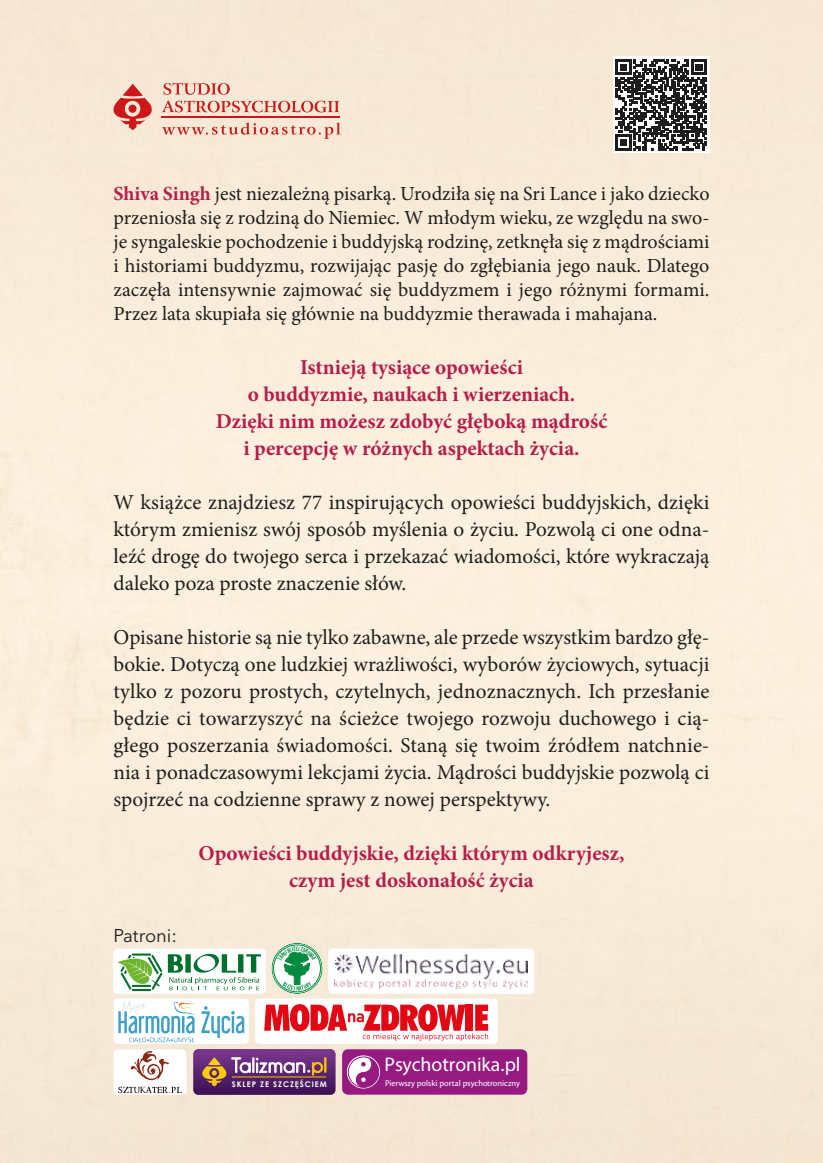
<style>
.page{position:relative;width:823px;height:1163px;background:#fff}
.page>*{position:absolute;margin:0;border:0;box-sizing:border-box;transform-origin:0 0}
.t1{font:21.2px/27px "Minion Pro";color:#1d1d1b;text-align:justify}
.t2{font:700 21.2px/27px "Minion Pro";color:#b71d4a;text-align:center}
.t3{font:20px/24px "Minion Pro";color:#1d1d1b;text-align:justify}
.t4{font:19.8px "Myriad Pro";color:#fff}
.t5{font:18.4px "Avenir Next LT Pro";letter-spacing:-.005em;color:#1d1d1b}
.t6{font:9.2px "Cronos Pro";color:#fff}
.t7{font:700 7.8px "Century Gothic";letter-spacing:.12em;color:#fff}
.s1{font-weight:700;color:#b71d4a}
</style>
<div class="page">
<div style="left:0;top:0;width:822px;height:1162px;background:#f9ecdb"></div>
<hr style="left:161px;top:117px;width:179px;height:1px;background:#cd171a">
<svg style="left:162px;top:83px;width:177px;height:29px;background:#efc3b4"></svg>
<svg style="left:162px;top:122px;width:178px;height:17px;background:#f0c7b8"></svg>
<svg style="left:113px;top:84px;width:39px;height:46px;background:#e58e84"></svg>
<svg style="left:612px;top:57px;width:97px;height:96px"></svg>
<svg style="left:615px;top:60px;width:91px;height:90px"></svg>
<svg style="left:193px;top:1049px;width:142px;height:45px;background:#744272"></svg>
<div style="left:342px;top:1049px;width:185px;height:45px;background:#951b81;border-radius:6px"></div>
<svg style="left:346px;top:1055px;width:34px;height:33px"></svg>
<div style="left:114px;top:998px;width:135px;height:45px;background:#fff;border-radius:4px"></div>
<svg style="left:118px;top:1000px;width:126px;height:42px"></svg>
<div style="left:328px;top:948px;width:206px;height:45px;background:#fff;border-radius:4px"></div>
<img style="left:334px;top:954px;width:193px;height:34px">
<div style="left:114px;top:1049px;width:73px;height:45px;background:#fff;border-radius:4px"></div>
<svg style="left:131px;top:1051px;width:38px;height:29px"></svg>
<svg style="left:118px;top:1086px;width:64px;height:6px"></svg>
<div style="left:255px;top:998px;width:242px;height:45px;background:#fff;border-radius:4px"></div>
<svg style="left:264px;top:1004px;width:224px;height:36px"></svg>
<div style="left:113px;top:948px;width:153px;height:45px;background:#fff;border-radius:5px"></div>
<svg style="left:168px;top:953px;width:93px;height:37px"></svg>
<svg style="left:117px;top:953px;width:45px;height:37px"></svg>
<svg style="left:271px;top:942px;width:51px;height:51px"></svg>
<div style="left:271px;top:942px;width:51px;height:51px;border:1px solid #008b3e;border-radius:50%"></div>
<div style="left:273px;top:944px;width:47px;height:47px;border:1px solid #008b3e;border-radius:50%"></div>
<svg style="left:277px;top:945px;width:39px;height:45px"></svg>
<p class="t3" style="left:113px;top:181px;width:597px"><span class="s1">Shiva Singh</span> jest niezależną pisarką. Urodziła się na Sri Lance i jako dziecko przeniosła się z rodziną do Niemiec. W młodym wieku, ze względu na swo&shy;je syngaleskie pochodzenie i buddyjską rodzinę, zetknęła się z mądrościami i historiami buddyzmu, rozwijając pasję do zgłębiania jego nauk. Dlatego zaczęła intensywnie zajmować się buddyzmem i jego różnymi formami.<br>Przez lata skupiała się głównie na buddyzmie therawada i mahajana.</p>
<p class="t2" style="left:215px;top:353px;width:393px">Istnieją tysiące opowieści<br>o buddyzmie, naukach i wierzeniach.<br>Dzięki nim możesz zdobyć głęboką mądrość i percepcję w różnych aspektach życia.</p>
<p class="t1" style="left:113px;top:489px;width:597px">W książce znajdziesz 77 inspirujących opowieści buddyjskich, dzięki którym zmienisz swój sposób myślenia o życiu. Pozwolą ci one odna&shy;leźć drogę do twojego serca i przekazać wiadomości, które wykraczają daleko poza proste znaczenie słów.</p>
<p class="t1" style="left:113px;top:624px;width:597px">Opisane historie są nie tylko zabawne, ale przede wszystkim bardzo głę&shy;bokie. Dotyczą one ludzkiej wrażliwości, wyborów życiowych, sytuacji tylko z pozoru prostych, czytelnych, jednoznacznych. Ich przesłanie będzie ci towarzyszyć na ścieżce twojego rozwoju duchowego i cią&shy;głego poszerzania świadomości. Staną się twoim źródłem natchnie&shy;nia i ponadczasowymi lekcjami życia. Mądrości buddyjskie pozwolą ci spojrzeć na codzienne sprawy z nowej perspektywy.</p>
<p class="t2" style="left:198px;top:839px;width:427px">Opowieści buddyjskie, dzięki którym odkryjesz, czym jest doskonałość życia</p>
<p class="t5" style="left:114px;top:924px;width:65px">Patroni:</p>
<p class="t7" style="left:231px;top:1077px;width:97px">SKLEP ZE SZCZĘŚCIEM</p>
<p class="t4" style="left:384px;top:1051px;width:137px">Psychotronika.pl</p>
<p class="t6" style="left:385px;top:1077px;width:136px">Pierwszy polski portal psychotroniczny</p>
</div>
